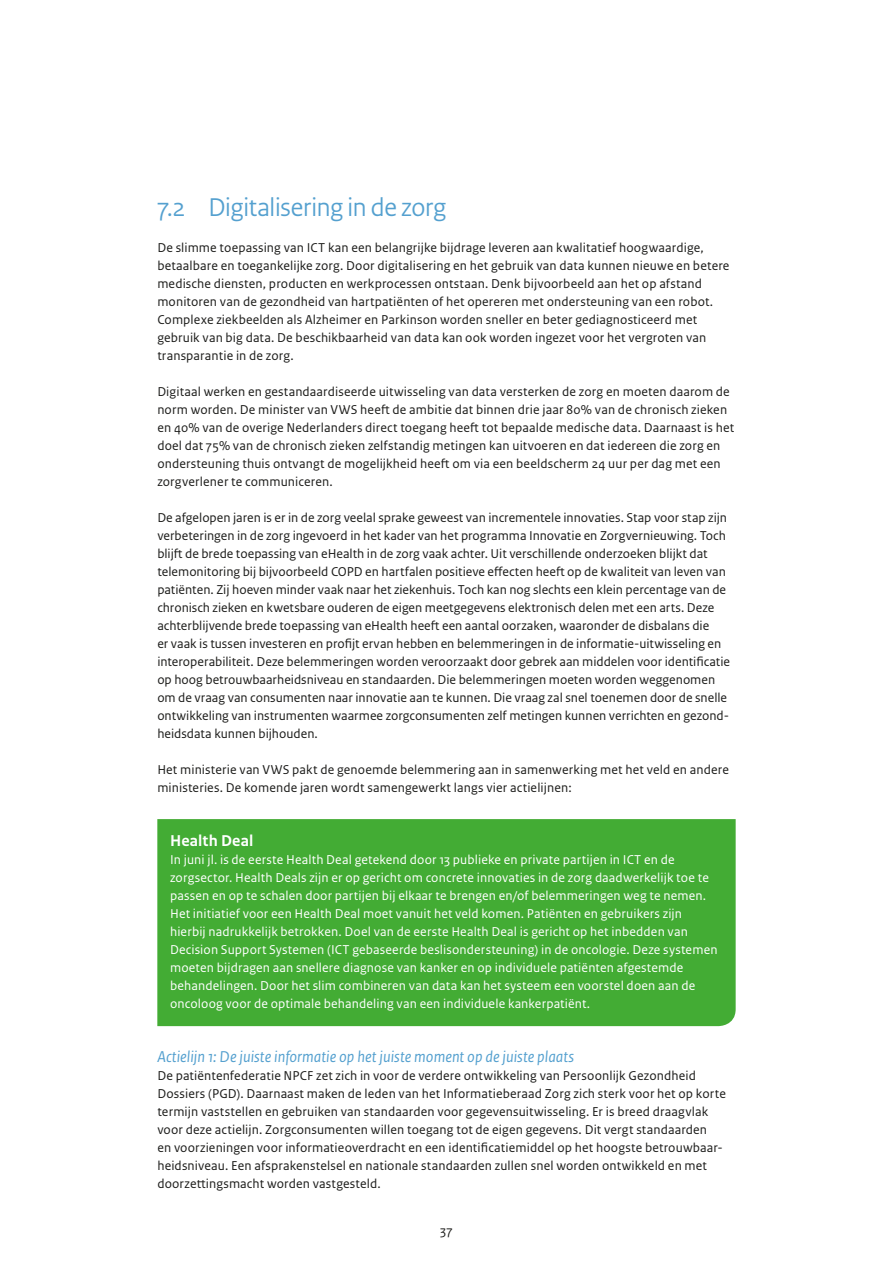
<style>
.page{position:relative;width:893px;height:1263px;background:#fff}
.page>*{position:absolute;margin:0;border:0;box-sizing:border-box;transform-origin:0 0}
._03_Paragraafkop{font:27px "Rijksoverheid Sans Heading";letter-spacing:-.005em;color:#54a0cf}
._03_Tussenkop{font:italic 16.5px "Rijksoverheid Sans Text";color:#54a0cf}
._07_Kaderkop{font:700 16.5px "Rijksoverheid Sans Text";letter-spacing:.005em;color:#fff}
._04_Platte_tekst{font:13.5px/18px "Rijksoverheid Sans Text";letter-spacing:.005em;color:#1c1c1a}
._07_Kadertekst{font:13.5px/18px "Rijksoverheid Sans Text";letter-spacing:.01em;color:#fff}
</style>
<div class="page">
<div style="left:157px;top:819px;width:579px;height:207px;background:#43ac34"></div>
<p class="_03_Paragraafkop" style="left:157px;top:192px;width:290px">7.2 Digitalisering in de zorg</p>
<p class="_04_Platte_tekst" style="left:157px;top:239px;width:574px">De slimme toepassing van ICT kan een belangrijke bijdrage leveren aan kwalitatief hoogwaardige, betaalbare en toegankelijke zorg. Door digitalisering en het gebruik van data kunnen nieuwe en betere medische diensten, producten en werkprocessen ontstaan. Denk bijvoorbeeld aan het op afstand monitoren van de gezondheid van hartpatiënten of het opereren met ondersteuning van een robot.<br>Complexe ziekbeelden als Alzheimer en Parkinson worden sneller en beter gediagnosticeerd met gebruik van big data. De beschikbaarheid van data kan ook worden ingezet voor het vergroten van transparantie in de zorg.</p>
<p class="_04_Platte_tekst" style="left:157px;top:383px;width:578px">Digitaal werken en gestandaardiseerde uitwisseling van data versterken de zorg en moeten daarom de norm worden. De minister van VWS heeft de ambitie dat binnen drie jaar 80% van de chronisch zieken en 40% van de overige Nederlanders direct toegang heeft tot bepaalde medische data. Daarnaast is het doel dat 75% van de chronisch zieken zelfstandig metingen kan uitvoeren en dat iedereen die zorg en ondersteuning thuis ontvangt de mogelijkheid heeft om via een beeldscherm 24 uur per dag met een zorgverlener te communiceren.</p>
<p class="_04_Platte_tekst" style="left:157px;top:509px;width:574px">De afgelopen jaren is er in de zorg veelal sprake geweest van incrementele innovaties. Stap voor stap zijn verbeteringen in de zorg ingevoerd in het kader van het programma Innovatie en Zorgvernieuwing. Toch blijft de brede toepassing van eHealth in de zorg vaak achter. Uit verschillende onderzoeken blijkt dat telemonitoring bij bijvoorbeeld COPD en hartfalen positieve effecten heeft op de kwaliteit van leven van patiënten. Zij hoeven minder vaak naar het ziekenhuis. Toch kan nog slechts een klein percentage van de chronisch zieken en kwetsbare ouderen de eigen meetgegevens elektronisch delen met een arts. Deze achterblijvende brede toepassing van eHealth heeft een aantal oorzaken, waaronder de disbalans die<br>er vaak is tussen investeren en profijt ervan hebben en belemmeringen in de informatie-uitwisseling en interoperabiliteit. Deze belemmeringen worden veroorzaakt door gebrek aan middelen voor identificatie op hoog betrouwbaarheidsniveau en standaarden. Die belemmeringen moeten worden weggenomen om de vraag van consumenten naar innovatie aan te kunnen. Die vraag zal snel toenemen door de snelle ontwikkeling van instrumenten waarmee zorgconsumenten zelf metingen kunnen verrichten en gezond&shy;heidsdata kunnen bijhouden.</p>
<p class="_04_Platte_tekst" style="left:157px;top:761px;width:573px">Het ministerie van VWS pakt de genoemde belemmering aan in samenwerking met het veld en andere ministeries. De komende jaren wordt samengewerkt langs vier actielijnen:</p>
<p class="_07_Kaderkop" style="left:170px;top:831px;width:85px">Health Deal</p>
<p class="_07_Kadertekst" style="left:170px;top:851px;width:549px">In juni jl. is de eerste Health Deal getekend door 13 publieke en private partijen in ICT en de zorgsector. Health Deals zijn er op gericht om concrete innovaties in de zorg daadwerkelijk toe te passen en op te schalen door partijen bij elkaar te brengen en/of belemmeringen weg te nemen.<br>Het initiatief voor een Health Deal moet vanuit het veld komen. Patiënten en gebruikers zijn hierbij nadrukkelijk betrokken. Doel van de eerste Health Deal is gericht op het inbedden van Decision Support Systemen (ICT gebaseerde beslisondersteuning) in de oncologie. Deze systemen moeten bijdragen aan snellere diagnose van kanker en op individuele patiënten afgestemde behandelingen. Door het slim combineren van data kan het systeem een voorstel doen aan de oncoloog voor de optimale behandeling van een individuele kankerpatiënt.</p>
<p class="_03_Tussenkop" style="left:157px;top:1047px;width:418px">Actielijn 1: De juiste informatie op het juiste moment op de juiste plaats</p>
<p class="_04_Platte_tekst" style="left:157px;top:1067px;width:570px">De patiëntenfederatie NPCF zet zich in voor de verdere ontwikkeling van Persoonlijk Gezondheid Dossiers (PGD). Daarnaast maken de leden van het Informatieberaad Zorg zich sterk voor het op korte termijn vaststellen en gebruiken van standaarden voor gegevensuitwisseling. Er is breed draagvlak voor deze actielijn. Zorgconsumenten willen toegang tot de eigen gegevens. Dit vergt standaarden<br>en voorzieningen voor informatieoverdracht en een identificatiemiddel op het hoogste betrouwbaar&shy;heidsniveau. Een afsprakenstelsel en nationale standaarden zullen snel worden ontwikkeld en met doorzettingsmacht worden vastgesteld.</p>
<p class="_04_Platte_tekst" style="left:440px;top:1222px;width:14px">37</p>
</div>
